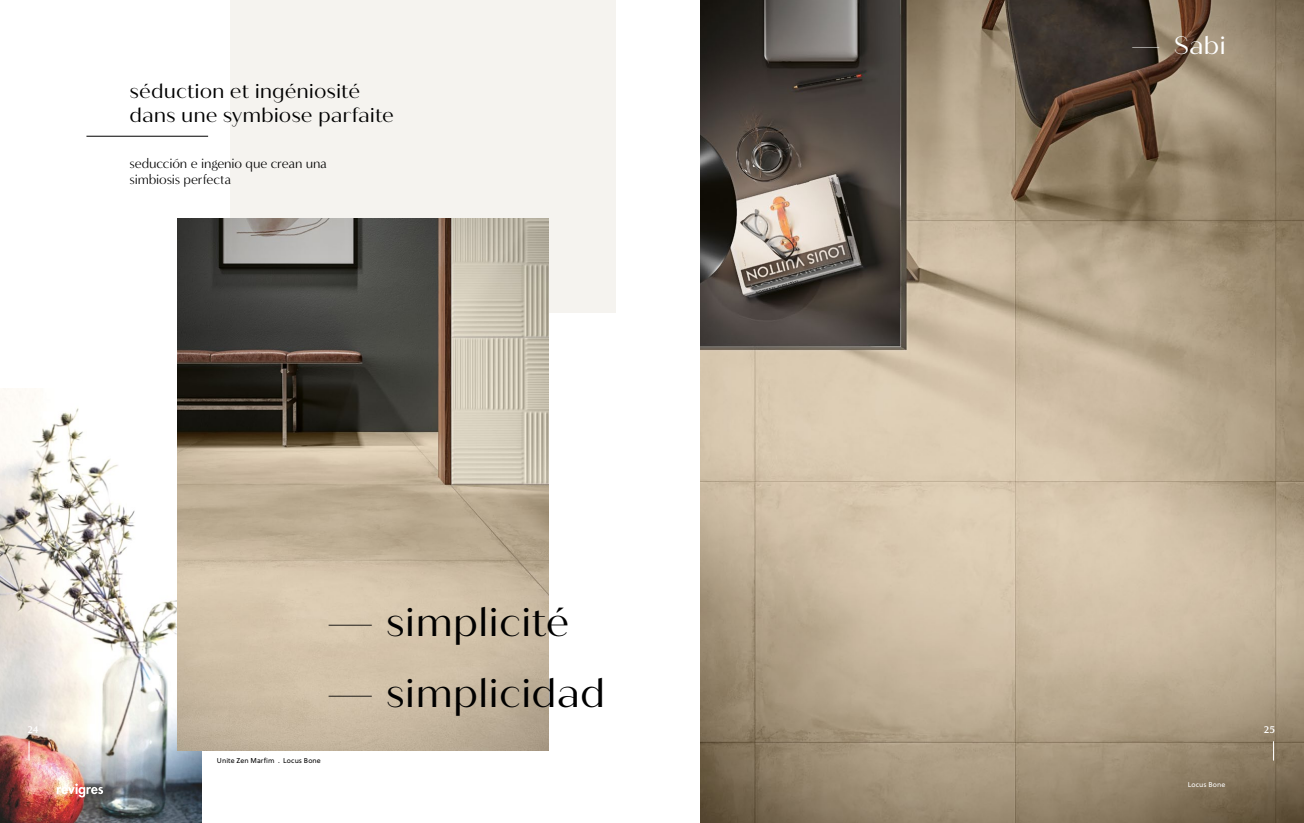
<style>
.page{position:relative;width:1304px;height:823px;background:#fff}
.page>*{position:absolute;margin:0;border:0;box-sizing:border-box;transform-origin:0 0}
.t1{font:40px "Quiche Sans";color:#000}
.t2{font:25px "Quiche Sans";color:#fff}
.t3{font:20px/24px "Quiche Sans";color:#000}
.t4{font:14px/16px "Minerva Modern";letter-spacing:-.01em;color:#000}
.t5{font:700 10px "Minerva Modern";color:#fff}
.t6{font:7px "Soleil";letter-spacing:.015em;color:#000}
.t7{font:7px "Soleil";letter-spacing:.015em;color:#fff}
</style>
<div class="page">
<img style="left:700px;top:0;width:604px;height:822px">
<img style="left:0;top:388px;width:201px;height:434px">
<div style="left:231px;top:0;width:385px;height:312px;background:#f5f3ef"></div>
<img style="left:177px;top:219px;width:371px;height:531px">
<hr style="left:86px;top:136px;width:122px;height:1px;background:#000">
<svg style="left:57px;top:782px;width:46px;height:15px"></svg>
<svg style="left:1273px;top:740px;width:1px;height:20px"></svg>
<svg style="left:29px;top:740px;width:1px;height:20px"></svg>
<p class="t3" style="left:130px;top:80px;width:266px">séduction et ingéniosité dans une symbiose parfaite</p>
<p class="t4" style="left:130px;top:156px;width:199px">seducción e ingenio que crean una simbiosis perfecta</p>
<h1 class="t1" style="left:326px;top:598px;width:245px">— simplicité</h1>
<h1 class="t1" style="left:326px;top:669px;width:281px">— simplicidad</h1>
<p class="t2" style="left:1130px;top:31px;width:97px">— Sabi</p>
<p class="t5" style="left:27px;top:722px;width:13px">24</p>
<p class="t5" style="left:1264px;top:722px;width:13px">25</p>
<p class="t6" style="left:217px;top:755px;width:106px">Unite Zen Marfim . Locus Bone</p>
<p class="t7" style="left:1188px;top:778px;width:39px">Locus Bone</p>
</div>
